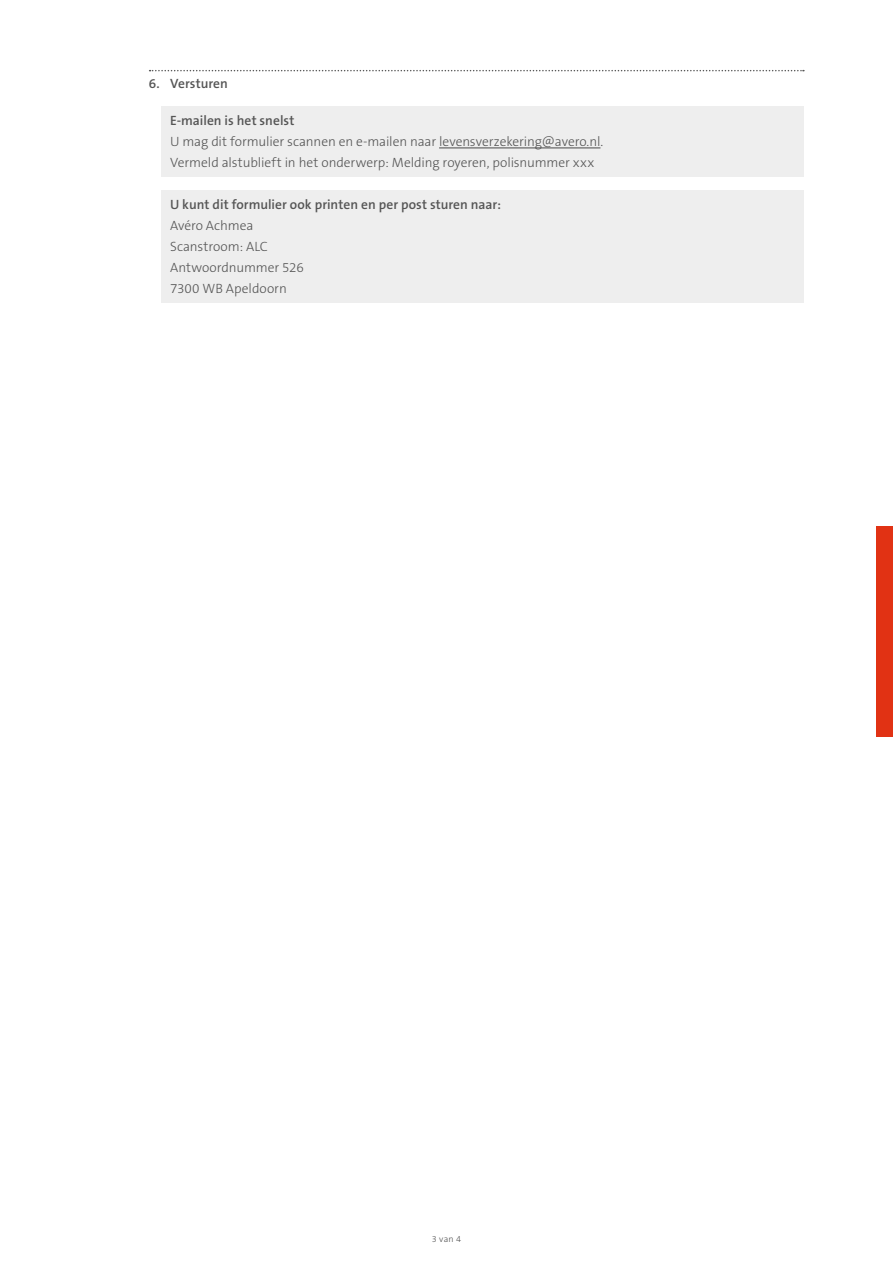
<style>
.page{position:relative;width:893px;height:1263px;background:#fff}
.page>*{position:absolute;margin:0;border:0;box-sizing:border-box;transform-origin:0 0}
.t1{font:300 13.5px/21px "The Sans B3";letter-spacing:-.005em;color:#555}
.t2{font:600 13.5px "The Sans B6";letter-spacing:.005em;color:#555}
.t3{font:300 9px "The Sans B3";color:#555}
</style>
<div class="page">
<div style="left:876px;top:526px;width:17px;height:211px;background:#e13214"></div>
<svg style="left:150px;top:70px;width:654px;height:1px"></svg>
<div style="left:162px;top:106px;width:642px;height:28px;background:#eee"></div>
<div style="left:162px;top:129px;width:642px;height:26px;background:#eee"></div>
<hr style="left:439px;top:148px;width:161px;height:1px;background:#484848">
<div style="left:162px;top:150px;width:642px;height:26px;background:#eee"></div>
<div style="left:162px;top:190px;width:642px;height:28px;background:#eee"></div>
<div style="left:162px;top:213px;width:642px;height:26px;background:#eee"></div>
<div style="left:162px;top:234px;width:642px;height:26px;background:#eee"></div>
<div style="left:162px;top:255px;width:642px;height:26px;background:#eee"></div>
<div style="left:162px;top:276px;width:642px;height:26px;background:#eee"></div>
<p class="t2" style="left:149px;top:77px;width:81px">6. Versturen</p>
<p class="t2" style="left:170px;top:114px;width:126px">E-mailen is het snelst</p>
<p class="t1" style="left:170px;top:132px;width:435px">U mag dit formulier scannen en e-mailen naar levensverzekering@avero.nl.<br>Vermeld alstublieft in het onderwerp: Melding royeren, polisnummer xxx</p>
<p class="t2" style="left:170px;top:198px;width:333px">U kunt dit formulier ook printen en per post sturen naar:</p>
<p class="t1" style="left:170px;top:216px;width:135px">Avéro Achmea<br>Scanstroom: ALC<br>Antwoordnummer 526<br>7300 WB Apeldoorn</p>
<p class="t3" style="left:432px;top:1234px;width:31px">3 van 4</p>
</div>
